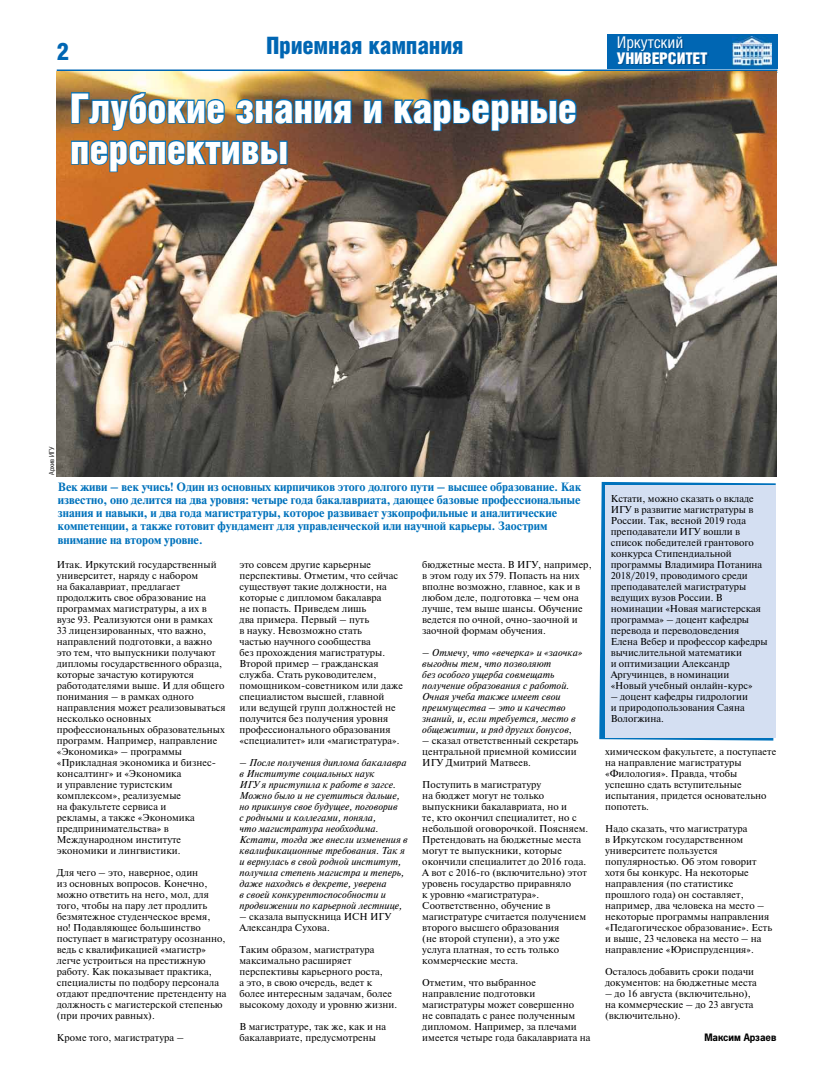
<style>
.page{position:relative;width:820px;height:1078px;background:#fff}
.page>*{position:absolute;margin:0;border:0;box-sizing:border-box;transform-origin:0 0}
.t1{font:900 41px/41px "Helios Cond";letter-spacing:-.01em;color:#fff}
.t2{font:900 24px "Helios Cond";letter-spacing:-.01em;color:#0066b3}
.t3{font:900 16.1px "Helios Cond";letter-spacing:-.01em;color:#fff}
.t4{font:16.1px "Helios Cond";letter-spacing:-.01em;color:#fff}
.t5{font:700 12px/13.2px "Newton";color:#0072bc}
.t6{font:700 10.5px "Paper Gothic";color:#000}
.t7{font:10px/11px "Newton";letter-spacing:.005em;color:#000}
.t8{font:italic 10px/11px "Newton";letter-spacing:.005em;color:#000}
.t9{font:7px "Paper Gothic";color:#000}
.s1{font-style:normal}
</style>
<div class="page">
<div style="left:607px;top:34px;width:170px;height:34px;background:#0066b3"></div>
<div style="left:617px;top:37px;width:91px;height:28px;background:#004b88;opacity:.75"></div>
<img style="left:732px;top:36px;width:38px;height:30px">
<hr style="left:57px;top:69px;width:720px;height:2px;background:#0066b3">
<hr style="left:57px;top:72px;width:720px;height:1px;background:#0066b3">
<img style="left:56px;top:72px;width:720px;height:404px">
<svg style="left:599px;top:482px;width:176px;height:258px;fill:#0072bc"></svg>
<div style="left:604px;top:485px;width:171px;height:252px;background:#d4dff2"></div>
<img style="left:70px;top:91px;width:155px;height:41px">
<svg style="left:235px;top:97px;width:117px;height:29px"></svg>
<svg style="left:362px;top:97px;width:21px;height:29px"></svg>
<svg style="left:393px;top:98px;width:184px;height:34px"></svg>
<svg style="left:70px;top:138px;width:218px;height:35px"></svg>
<h2 class="t2" style="left:57px;top:36px;width:14px">2</h2>
<h3 class="t4" style="left:616px;top:32px;width:68px">Иркутский</h3>
<h2 class="t2" style="left:266px;top:31px;width:199px">Приемная кампания</h2>
<h3 class="t3" style="left:616px;top:49px;width:92px">УНИВЕРСИТЕТ</h3>
<h1 class="t1" style="left:70px;top:87px;width:508px">Глубокие знания и карьерные перспективы</h1>
<p class="t9" style="left:48px;top:475px;width:30px;rotate:-90deg">Архив ИГУ</p>
<p class="t5" style="left:58px;top:480px;width:524px">Век живи – век учись! Один из основных кирпичиков этого долгого пути – высшее образование. Как известно, оно делится на два уровня: четыре года бакалавриата, дающее базовые профессиональные знания и навыки, и два года магистратуры, которое развивает узкопрофильные и аналитические компетенции, а также готовит фундамент для управленческой или научной карьеры. Заострим внимание на втором уровне.</p>
<p class="t7" style="left:57px;top:558px;width:170px">Итак. Иркутский государственный университет, наряду с набором<br>на бакалавриат, предлагает продолжить свое образование на программах магистратуры, а их в вузе 93. Реализуются они в рамках<br>33 лицензированных, что важно, направлений подготовки, а важно это тем, что выпускники получают дипломы государственного образца, которые зачастую котируются работодателями выше. И для общего понимания – в рамках одного направления может реализовываться несколько основных профессиональных образовательных программ. Например, направление «Экономика» – программы «Прикладная экономика и бизнес&shy;консалтинг» и «Экономика<br>и управление туристским комплексом», реализуемые<br>на факультете сервиса и<br>рекламы, а также «Экономика предпринимательства» в<br>Международном институте экономики и лингвистики.</p>
<p class="t7" style="left:57px;top:866px;width:171px">Для чего – это, наверное, один<br>из основных вопросов. Конечно, можно ответить на него, мол, для того, чтобы на пару лет продлить безмятежное студенческое время, но! Подавляющее большинство поступает в магистратуру осознанно, ведь с квалификацией «магистр» легче устроиться на престижную работу. Как показывает практика, специалисты по подбору персонала отдают предпочтение претенденту на должность с магистерской степенью (при прочих равных).</p>
<p class="t7" style="left:57px;top:1031px;width:128px">Кроме того, магистратура –</p>
<p class="t7" style="left:239px;top:558px;width:165px">это совсем другие карьерные перспективы. Отметим, что сейчас существуөт такие должности, на которые с дипломом бакалавра<br>не попасть. Приведем лишь<br>два примера. Первый – путь<br>в науку. Невозможно стать<br>частью научного сообщества<br>без прохождения магистратуры.<br>Второй пример – гражданская служба. Стать руководителем, помощником-советником или даже специалистом высшей, главной или ведущей групп должностей не получится без получения уровня профессионального образования «специалитет» или «магистратура».</p>
<p class="t8" style="left:239px;top:756px;width:170px">– После получения диплома бакалавра в Институте социальных наук<br>ИГУ я приступила к работе в загсе.<br>Можно было и не суетиться дальше, но прикинув свое будущее, поговорив<br>с родными и коллегами, поняла,<br>что магистратура необходима.<br>Кстати, тогда же внесли изменения в квалификационные требования. Так я и вернулась в свой родной институт, получила степень магистра и теперь, даже находясь в декрете, уверена<br>в своей конкурентоспособности и продвижении по карьерной лестнице,</p>
<p class="t7" style="left:239px;top:910px;width:153px">– сказала выпускница ИСН ИГУ<br>Александра Сухова.</p>
<p class="t7" style="left:239px;top:943px;width:159px">Таким образом, магистратура максимально расширяет перспективы карьерного роста,<br>а это, в свою очередь, ведет к более интересным задачам, более высокому доходу и уровню жизни.</p>
<p class="t7" style="left:239px;top:1020px;width:148px">В магистратуре, так же, как и на бакалавриате, предусмотрены</p>
<p class="t7" style="left:422px;top:558px;width:171px">бюджетные места. В ИГУ, например, в этом году их 579. Попасть на них вполне возможно, главное, как и в любом деле, подготовка – чем она лучше, тем выше шансы. Обучение ведется по очной, очно-заочной и заочной формам обучения.</p>
<p class="t8" style="left:422px;top:646px;width:162px">– Отмечу, что «вечерка» и «заочка» выгодны тем, что позволяют<br>без особого ущерба совмещать получение образования с работой.<br>Очная учеба также имеет свои преимущества – это и качество знаний, и, если требуется, место в общежитии, и ряд других бонусов<span class="s1">,</span></p>
<p class="t7" style="left:422px;top:734px;width:157px">– сказал ответственный секретарь центральной приемной комиссии<br>ИГУ Дмитрий Матвеев.</p>
<p class="t7" style="left:422px;top:778px;width:167px">Поступить в магистратуру<br>на бюджет могут не только выпускники бакалавриата, но и<br>те, кто окончил специалитет, но с небольшой оговорочкой. Поясняем.<br>Претендовать на бюджетные места могут те выпускники, которые окончили специалитет до 2016 года.<br>А вот с 2016-го (включительно) этот уровень государство приравняло<br>к уровню «магистратура».<br>Соответственно, обучение в магистратуре считается получением второго высшего образования<br>(не второй ступени), а это уже услуга платная, то есть только коммерческие места.</p>
<p class="t7" style="left:422px;top:976px;width:170px">Отметим, что выбранное направление подготовки магистратуры может совершенно<br>не совпадать с ранее полученным дипломом. Например, за плечами имеется четыре года бакалавриата на</p>
<p class="t7" style="left:610px;top:492px;width:158px">Кстати, можно сказать о вкладе<br>ИГУ в развитие магистратуры в<br>России. Так, весной 2019 года преподаватели ИГУ вошли в список победителей грантового конкурса Стипендиальной программы Владимира Потанина<br>2018/2019, проводимого среди преподавателей магистратуры ведущих вузов России. В номинации «Новая магистерская программа» – доцент кафедры перевода и переводоведения<br>Елена Вебер и профессор кафедры вычислительной математики<br>и оптимизации Александр<br>Аргучинцев, в номинации «Новый учебный онлайн-курс»</p>
<p class="t7" style="left:610px;top:690px;width:139px">– доцент кафедры гидрологии и природопользования Саяна<br>Вологжина.</p>
<p class="t7" style="left:604px;top:745px;width:173px">химическом факультете, а поступаете на направление магистратуры «Филология». Правда, чтобы успешно сдать вступительные испытания, придется основательно попотеть.</p>
<p class="t7" style="left:604px;top:822px;width:168px">Надо сказать, что магистратура<br>в Иркутском государственном университете пользуется популярностью. Об этом говорит хотя бы конкурс. На некоторые направления (по статистике прошлого года) он составляет, например, два человека на место – некоторые программы направления «Педагогическое образование». Есть и выше, 23 человека на место – на направление «Юриспруденция».</p>
<p class="t7" style="left:604px;top:965px;width:153px">Осталось добавить сроки подачи документов: на бюджетные места</p>
<p class="t7" style="left:604px;top:987px;width:150px">– до 16 августа (включительно), на коммерческие – до 23 августа (включительно).</p>
<p class="t6" style="left:704px;top:1031px;width:74px">Максим Арзаев</p>
</div>
